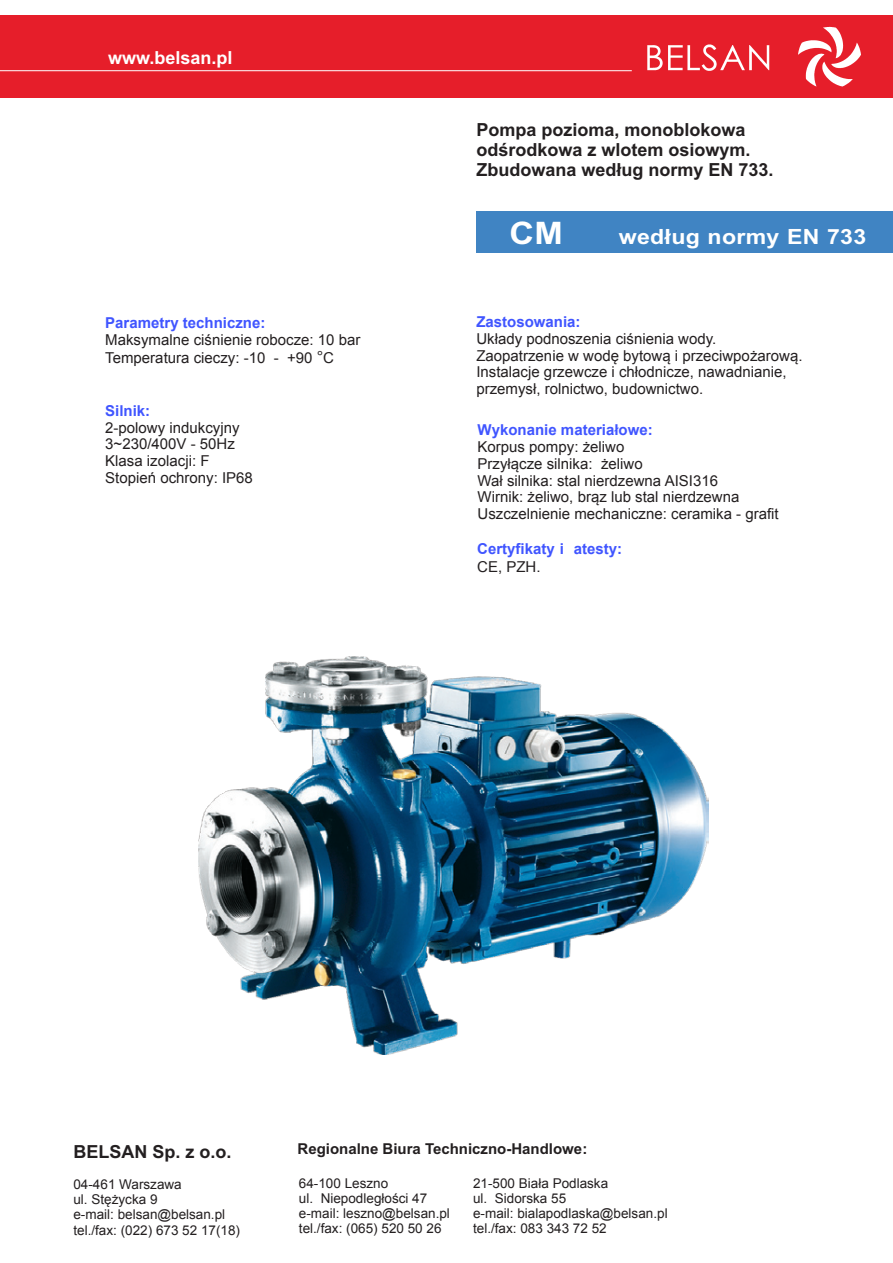
<style>
.page{position:relative;width:893px;height:1263px;background:#fff}
.page>*{position:absolute;margin:0;border:0;box-sizing:border-box;transform-origin:0 0}
.t1{font:700 31.05px "Arial";color:#fff;scale:1.1 1}
.t2{font:700 21px "Arial";letter-spacing:.015em;color:#fff;scale:1.1 1}
.t3{font:700 18px/20.1px "Arial";color:#231f20}
.t4{font:700 18px "Arial";color:#fff}
.t5{font:15px/16.8px "Arial";color:#231f20}
.t6{font:700 15px "Arial";color:#4055ff}
.t7{font:700 15px "Arial";color:#231f20}
.t8{font:15px "Arial";color:#231f20}
.t9{font:13.5px/15.1px "Arial";color:#231f20}
.s1{font-size:16.5px}
.s2{font-weight:700;color:#4055ff}
.s3{font-style:inherit}
</style>
<div class="page">
<div style="left:476px;top:211px;width:417px;height:42px;background:#4084c3"></div>
<div style="left:0;top:16px;width:893px;height:82px;background:#e61e2a"></div>
<hr style="left:0;top:70px;width:632px;height:1px;background:#fff">
<svg style="left:798px;top:27px;width:63px;height:60px"></svg>
<svg style="left:647px;top:44px;width:123px;height:27px"></svg>
<img style="left:198px;top:657px;width:511px;height:398px">
<p class="t4" style="left:108px;top:51px;width:126px">www.belsan.pl</p>
<p class="t6" style="left:105px;top:312px;width:162px">Parametry techniczne:</p>
<p class="t5" style="left:105px;top:330px;width:257px;line-height:18px">Maksymalne ciśnienie robocze: 10 bar<br>Temperatura cieczy: -10 - +90 <span class="s1">°</span>C</p>
<p class="t6" style="left:105px;top:400px;width:47px">Silnik:</p>
<p class="t5" style="left:105px;top:419px;width:149px">2-polowy indukcyjny<br>3~230/400V - 50Hz<br>Klasa izolacji: F<br>Stopień ochrony: IP68</p>
<p class="t3" style="left:476px;top:121px;width:299px">Pompa pozioma, monoblokowa odśrodkowa z wlotem osiowym.<br>Zbudowana według normy EN 733.</p>
<h1 class="t1" style="left:509px;top:221px;width:50px">CM</h1>
<h2 class="t2" style="left:619px;top:229px;width:227px">według normy EN 733</h2>
<p class="t5" style="left:476px;top:313px;width:328px"><span class="s2">Zastosowania:<br></span><span class="s3">Uk</span>ład<span class="s3">y</span> podnoszenia ci<span class="s3">ś</span>nienia wody.<br>Zaopatrzenie w wodę bytową i przeciwpożarową.<br>Instalacje grzewcze i chłodnicze, nawadnianie, przemysł, rolnictwo, budownictwo.</p>
<p class="t6" style="left:478px;top:419px;width:177px">Wykonanie materiałowe:</p>
<p class="t5" style="left:478px;top:438px;width:303px">Korpus pompy: żeliwo<br>Przyłącze silnika: żeliwo<br>Wał silnika: stal nierdzewna AISI316<br>Wirnik: żeliwo, brąz lub stal nierdzewna Uszczelnienie mechaniczne: ceramika - grafit</p>
<p class="t6" style="left:477px;top:538px;width:146px">Certyfikaty i atesty:</p>
<p class="t8" style="left:477px;top:556px;width:65px">CE, PZH.</p>
<p class="t3" style="left:73px;top:1144px;width:160px">BELSAN Sp. z o.o.</p>
<p class="t9" style="left:73px;top:1177px;width:110px">04-461 Warszawa</p>
<p class="t9" style="left:73px;top:1222px;width:168px">tel./fax: (022) 673 52 17(18)</p>
<p class="t9" style="left:73px;top:1192px;width:153px">ul. Stężycka 9<br>e-mail: belsan@belsan.pl</p>
<p class="t7" style="left:297px;top:1143px;width:291px">Regionalne Biura Techniczno-Handlowe:</p>
<p class="t9" style="left:299px;top:1176px;width:152px">64-100 Leszno<br>ul. Niepodległości 47 e-mail: leszno@belsan.pl tel./fax: (065) 520 50 26</p>
<p class="t9" style="left:473px;top:1176px;width:196px">21-500 Biała Podlaska<br>ul. Sidorska 55<br>e-mail: bialapodlaska@belsan.pl tel./fax: 083 343 72 52</p>
</div>
